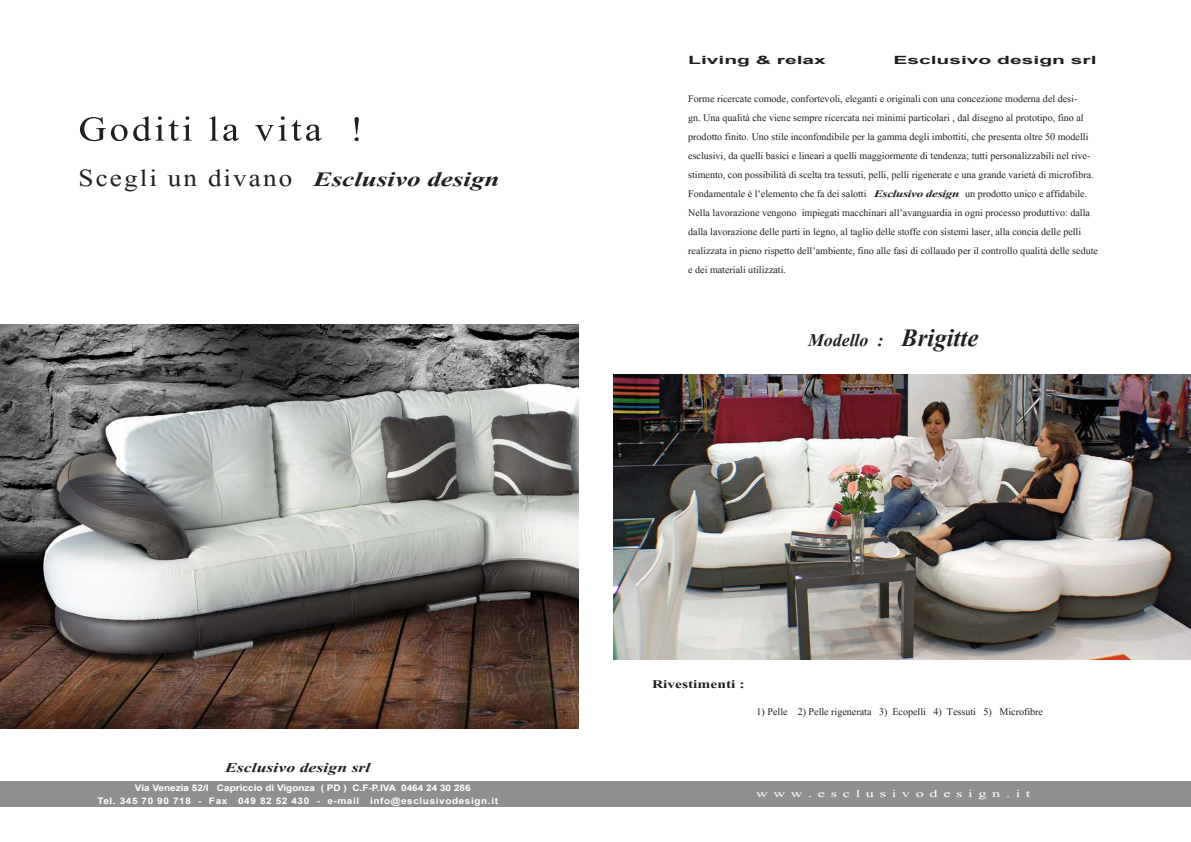
<style>
.page{position:relative;width:1191px;height:842px;background:#fff}
.page>*{position:absolute;margin:0;border:0;box-sizing:border-box;transform-origin:0 0}
.t1{font:45px "Kokila";letter-spacing:.06em;color:#231f20;scale:1.11 1}
.t2{font:italic 700 26.2px "Kokila";color:#231f20;scale:1.33 1}
.t3{font:italic 700 23px "Kokila";color:#231f20}
.t4{font:italic 700 17.2px "Kokila";color:#231f20;scale:1.33 1}
.t5{font:700 15px "Kokila";color:#231f20;scale:1.33 1}
.t6{font:13.6px "Kokila";letter-spacing:.27em;color:#fff;scale:1.54 1}
.t7{font:13px/19px "Kokila";color:#231f20}
.t8{font:700 11.3px "Arial";color:#231f20;scale:1.85 1}
.t9{font:700 9px/13px "Arial";letter-spacing:.06em;color:#fff;scale:1.11 1}
.s1{font-weight:400;font-style:normal;font-size:31.5px}
.s2{font-weight:700;font-style:italic;font-size:12.8px}
.s3{font-size:32px}
</style>
<div class="page">
<img style="left:0;top:325px;width:578px;height:404px">
<div style="left:597px;top:781px;width:594px;height:25px;background:#8e9090"></div>
<div style="left:0;top:781px;width:601px;height:25px;background:#8e9090"></div>
<img style="left:613px;top:374px;width:578px;height:286px">
<h1 class="t1" style="left:79px;top:102px;width:258px">Goditi la vita !</h1>
<h2 class="t2" style="left:79px;top:164px;width:318px"><span class="s1">Scegli un divano</span> Esclusivo design</h2>
<h3 class="t4" style="left:225px;top:758px;width:111px">Esclusivo design srl</h3>
<p class="t9" style="left:97px;top:781px;width:362px;text-indent:37px">Via Venezia 52/I Capriccio di Vigonza ( PD ) C.F-P.IVA 0464 24 30 286<br>Tel. 345 70 90 718 - Fax 049 82 52 430 - e-mail info@esclusivodesign.it</p>
<p class="t8" style="left:688px;top:52px;width:76px">Living &amp; relax</p>
<p class="t8" style="left:893px;top:52px;width:111px">Esclusivo design srl</p>
<p class="t7" style="left:688px;top:89px;width:411px">Forme ricercate comode, confortevoli, eleganti e originali con una concezione moderna del desi-<br>gn. Una qualità che viene sempre ricercata nei minimi particolari , dal disegno al prototipo, fino al prodotto finito. Uno stile inconfondibile per la gamma degli imbottiti, che presenta oltre 50 modelli esclusivi, da quelli basici e lineari a quelli maggiormente di tendenza; tutti personalizzabili nel rive&shy;stimento, con possibilità di scelta tra tessuti, pelli, pelli rigenerate e una grande varietà di microfibra.<br>Fondamentale è l’elemento che fa dei salotti <span class="s2">Esclusivo design</span> un prodotto unico e affidabile.<br>Nella lavorazione vengono impiegati macchinari all’avanguardia in ogni processo produttivo: dalla dalla lavorazione delle parti in legno, al taglio delle stoffe con sistemi laser, alla concia delle pelli realizzata in pieno rispetto dell’ambiente, fino alle fasi di collaudo per il controllo qualità delle sedute e dei materiali utilizzati.</p>
<h3 class="t3" style="left:808px;top:327px;width:172px">Modello : <span class="s3">Brigitte</span></h3>
<p class="t5" style="left:652px;top:675px;width:71px">Rivestimenti :</p>
<p class="t7" style="left:756px;top:702px;width:288px">1) Pelle 2) Pelle rigenerata 3) Ecopelli 4) Tessuti 5) Microfibre</p>
<p class="t6" style="left:756px;top:785px;width:180px">www.esclusivodesign.it</p>
</div>
